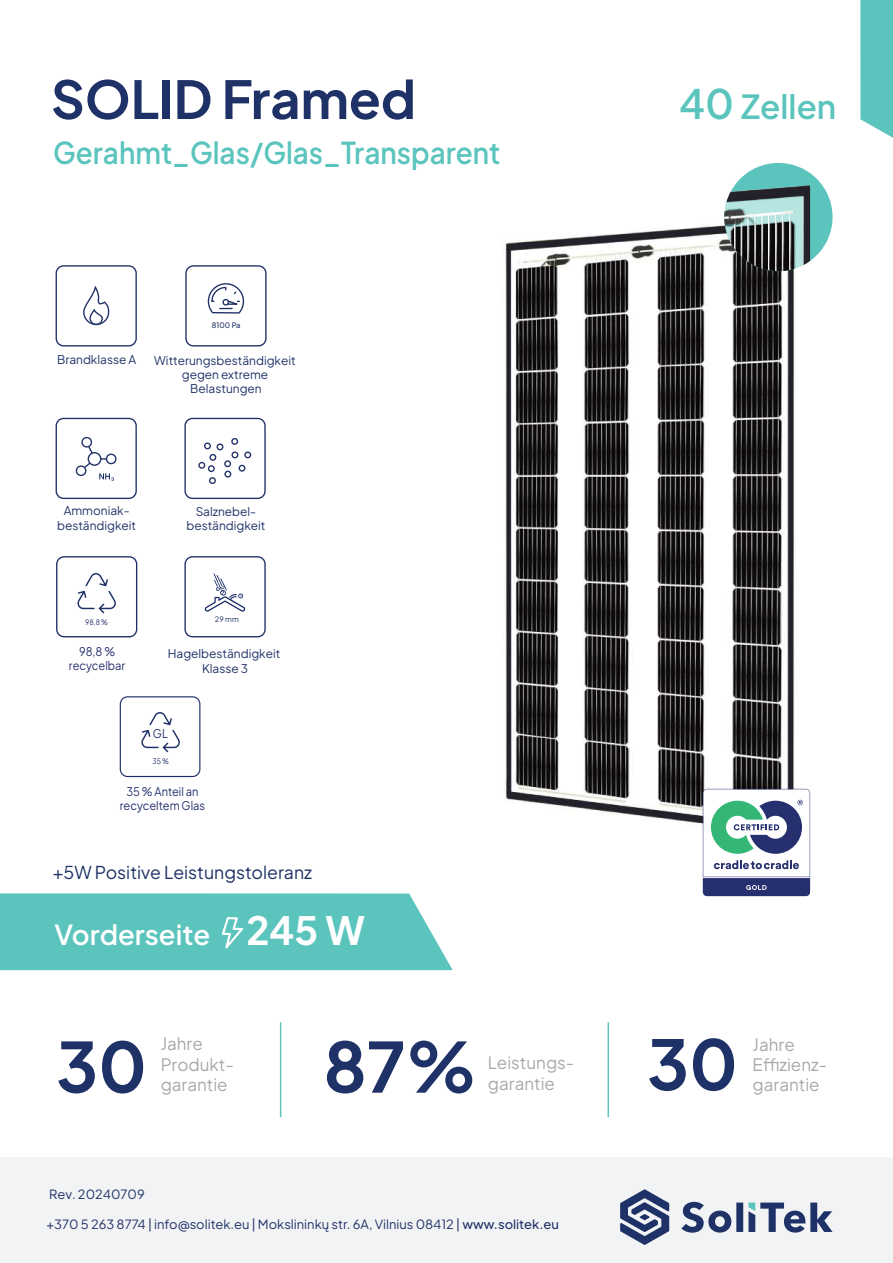
<style>
.page{position:relative;width:893px;height:1263px;background:#fff}
.page>*{position:absolute;margin:0;border:0;box-sizing:border-box;transform-origin:0 0}
.t1{font:700 68.85px "Plus Jakarta Sans";color:#1f3267}
.t2{font:700 52.2px "Plus Jakarta Sans";color:#1f3267}
.t3{font:700 38.85px "Plus Jakarta Sans";color:#fff}
.t4{font:600 33px "Plus Jakarta Sans";color:#5ac4bd}
.t5{font:600 30px "Plus Jakarta Sans";color:#5ac4bd;scale:.93 1}
.t6{font:600 27.45px "Plus Jakarta Sans";color:#fff}
.t7{font:17.7px "Plus Jakarta Sans";color:#1f3267}
.t8{font:16.95px/20.4px "Plus Jakarta Sans";color:#a8a9ad}
.t9{font:12.6px "Plus Jakarta Sans";color:#203167}
.t10{font:12.6px "Plus Jakarta Sans";color:#1f3267}
.t11{font:11.85px/14.2px "Plus Jakarta Sans";color:#203167;text-align:center}
.t12{font:11.85px/14.1px "Plus Jakarta Sans";color:#26306f;text-align:center;scale:.93 1}
.t13{font:7.5px "Plus Jakarta Sans";color:#26306f;scale:.93 1}
.t14{font:500 7.5px "Plus Jakarta Sans";color:#203167}
.t15{font:7.5px "Plus Jakarta Sans";color:#203167}
.s1{font-size:40.5px}
.s2{font-weight:500}
</style>
<div class="page">
<img style="left:505px;top:216px;width:328px;height:638px">
<div style="left:724px;top:163px;width:108px;height:108px;background:#5ac4bd;border-radius:50%"></div>
<img style="left:724px;top:204px;width:2px;height:67px">
<img style="left:726px;top:185px;width:84px;height:86px">
<hr style="left:734px;top:217px;width:1px;height:54px;background:#fff">
<hr style="left:741px;top:217px;width:1px;height:54px;background:#fff">
<hr style="left:747px;top:217px;width:1px;height:54px;background:#fff">
<hr style="left:755px;top:216px;width:1px;height:55px;background:#fff">
<hr style="left:762px;top:215px;width:1px;height:56px;background:#fff">
<hr style="left:768px;top:214px;width:1px;height:57px;background:#fff">
<hr style="left:775px;top:214px;width:1px;height:57px;background:#fff">
<hr style="left:782px;top:214px;width:1px;height:57px;background:#fff">
<hr style="left:789px;top:213px;width:1px;height:58px;background:#fff">
<img style="left:724px;top:210px;width:69px;height:15px">
<svg style="left:703px;top:789px;width:107px;height:107px"></svg>
<div style="left:0;top:1156px;width:893px;height:107px;background:#f2f3f4"></div>
<svg style="left:620px;top:1189px;width:49px;height:56px"></svg>
<svg style="left:681px;top:1202px;width:151px;height:31px"></svg>
<div style="left:0;top:893px;width:453px;height:77px;background:#5ac4bd"></div>
<svg style="left:860px;top:0;width:33px;height:138px;background:#67c8c2"></svg>
<div style="left:184px;top:418px;width:82px;height:81px;border:1px solid #203167;border-radius:7px"></div>
<div style="left:204px;top:442px;width:7px;height:7px;border:1px solid #203167;border-radius:50%"></div>
<div style="left:217px;top:443px;width:6px;height:7px;border:1px solid #203167;border-radius:50%"></div>
<div style="left:231px;top:438px;width:7px;height:7px;border:1px solid #203167;border-radius:50%"></div>
<div style="left:231px;top:451px;width:7px;height:7px;border:1px solid #203167;border-radius:50%"></div>
<div style="left:244px;top:451px;width:7px;height:7px;border:1px solid #203167;border-radius:50%"></div>
<div style="left:239px;top:465px;width:6px;height:7px;border:1px solid #203167;border-radius:50%"></div>
<div style="left:224px;top:471px;width:7px;height:7px;border:1px solid #203167;border-radius:50%"></div>
<div style="left:224px;top:460px;width:7px;height:7px;border:1px solid #203167;border-radius:50%"></div>
<div style="left:209px;top:454px;width:7px;height:7px;border:1px solid #203167;border-radius:50%"></div>
<div style="left:208px;top:465px;width:7px;height:7px;border:1px solid #203167;border-radius:50%"></div>
<div style="left:209px;top:477px;width:7px;height:7px;border:1px solid #203167;border-radius:50%"></div>
<div style="left:198px;top:462px;width:7px;height:7px;border:1px solid #203167;border-radius:50%"></div>
<div style="left:56px;top:265px;width:81px;height:81px;border:1px solid #203167;border-radius:7px"></div>
<svg style="left:83px;top:285px;width:27px;height:41px"></svg>
<div style="left:185px;top:265px;width:82px;height:81px;border:1px solid #203167;border-radius:7px"></div>
<svg style="left:207px;top:283px;width:38px;height:31px"></svg>
<div style="left:56px;top:418px;width:81px;height:81px;border:1px solid #203167;border-radius:7px"></div>
<svg style="left:99px;top:473px;width:15px;height:8px"></svg>
<div style="left:88px;top:452px;width:13px;height:14px;border:1px solid #203167;border-radius:50%"></div>
<svg style="left:81px;top:436px;width:13px;height:19px"></svg>
<svg style="left:75px;top:461px;width:17px;height:16px"></svg>
<svg style="left:101px;top:453px;width:15px;height:12px"></svg>
<div style="left:184px;top:556px;width:82px;height:81px;border:1px solid #203167;border-radius:7px"></div>
<div style="left:56px;top:556px;width:81px;height:81px;border:1px solid #203167;border-radius:7px"></div>
<svg style="left:205px;top:573px;width:40px;height:39px"></svg>
<svg style="left:120px;top:696px;width:80px;height:81px"></svg>
<svg style="left:77px;top:573px;width:39px;height:40px"></svg>
<hr style="left:607px;top:1022px;width:2px;height:95px;background:#5ac4bd">
<hr style="left:280px;top:1022px;width:1px;height:95px;background:#5ac4bd">
<h2 class="t2" style="left:51px;top:57px;width:366px">SOLID Framed</h2>
<h3 class="t5" style="left:53px;top:129px;width:483px">Gerahmt_Glas/Glas_Transparent</h3>
<p class="t11" style="left:57px;top:352px;width:81px">Brandklasse A</p>
<p class="t14" style="left:212px;top:319px;width:30px">8100 Pa</p>
<p class="t11" style="left:154px;top:352px;width:143px">Witterungsbeständigkeit gegen extreme<br>Belastungen</p>
<p class="t11" style="left:57px;top:503px;width:81px">Ammoniak&shy;beständigkeit</p>
<p class="t11" style="left:186px;top:503px;width:81px">Salznebel&shy;beständigkeit</p>
<p class="t13" style="left:85px;top:616px;width:26px">98,8 %</p>
<p class="t12" style="left:69px;top:643px;width:62px">98,8 % recycelbar</p>
<p class="t15" style="left:215px;top:613px;width:25px">29 mm</p>
<p class="t11" style="left:168px;top:645px;width:114px">Hagelbeständigkeit<br>Klasse 3</p>
<p class="t12" style="left:153px;top:726px;width:18px">GL</p>
<p class="t13" style="left:152px;top:755px;width:19px">35 %</p>
<p class="t12" style="left:120px;top:783px;width:93px">35 % Anteil an recyceltem Glas</p>
<h3 class="t7" style="left:53px;top:858px;width:261px">+5W Positive Leistungstoleranz</h3>
<h3 class="t6" style="left:54px;top:912px;width:157px">Vorderseite</h3>
<h3 class="t3" style="left:246px;top:899px;width:120px">245 W</h3>
<h3 class="t4" style="left:679px;top:80px;width:159px"><span class="s1">40</span> Zellen</h3>
<h3 class="t8" style="left:161px;top:1032px;width:75px">Jahre<br>Produkt&shy;garantie</h3>
<h1 class="t1" style="left:56px;top:1011px;width:92px">30</h1>
<h1 class="t1" style="left:323px;top:1011px;width:155px">87%</h1>
<h1 class="t1" style="left:647px;top:1008px;width:92px">30</h1>
<h3 class="t8" style="left:488px;top:1051px;width:88px">Leistungs&shy;garantie</h3>
<h3 class="t8" style="left:753px;top:1032px;width:76px">Jahre<br>Effizienz&shy;garantie</h3>
<p class="t10" style="left:49px;top:1184px;width:97px">Rev. 20240709</p>
<p class="t9" style="left:46px;top:1214px;width:514px">+370 5 263 8774 | info@solitek.eu | Mokslininkų str. 6A, Vilnius 08412 | <span class="s2">www.solitek.eu</span></p>
</div>
